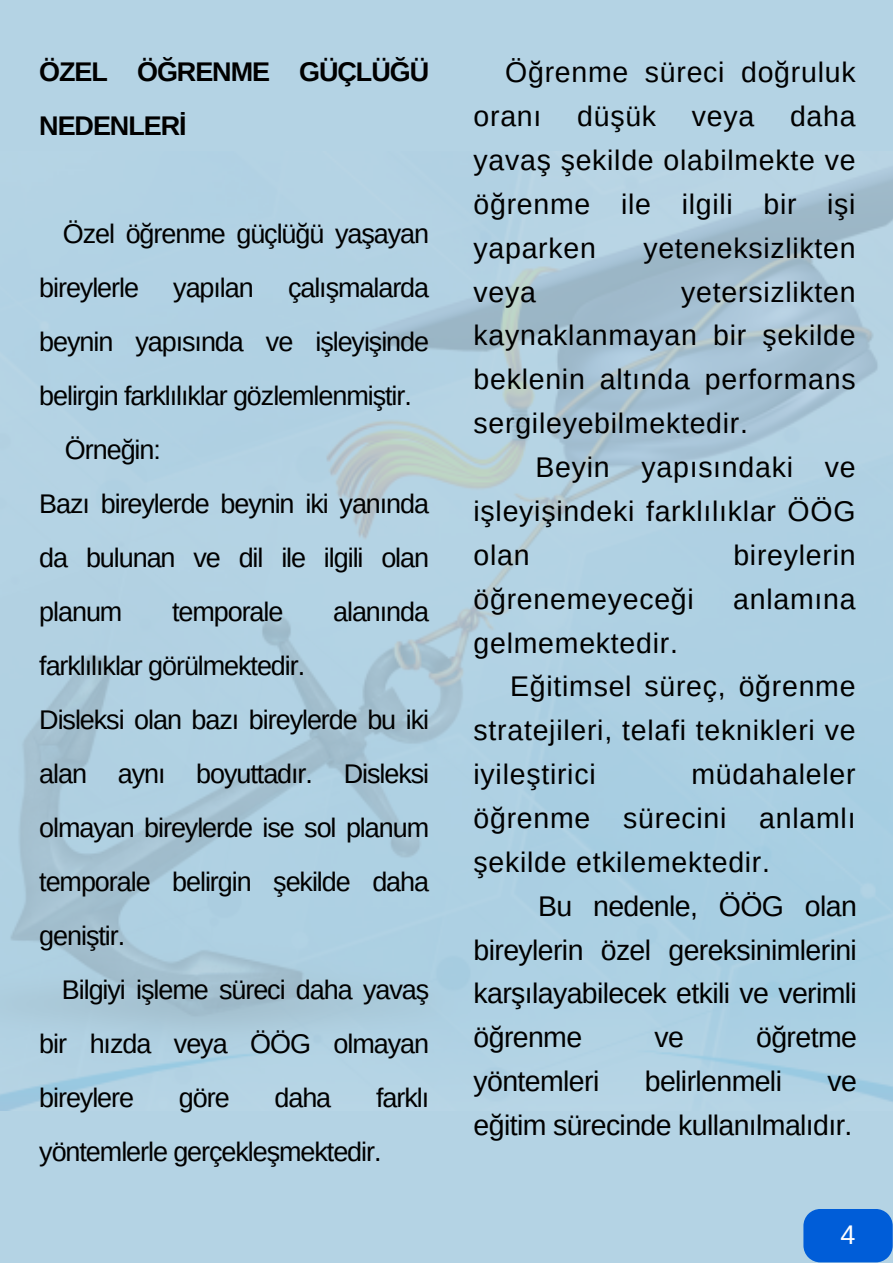
<style>
.page{position:relative;width:893px;height:1264px;background:#fff}
.page>*{position:absolute;margin:0;border:0;box-sizing:border-box;transform-origin:0 0}
.t1{font:28.5px/43.8px "Arimo";letter-spacing:.025em;color:#000;text-align:justify}
.t2{font:28.5px/43.8px "Arimo";letter-spacing:-.02em;color:#000;text-align:right}
.t3{font:27px/54px "Arimo";letter-spacing:-.04em;color:#000;text-align:justify}
.t4{font:700 27px/54px "Arimo";letter-spacing:-.04em;color:#000}
.t5{font:27px "Arimo";color:#fff}
</style>
<div class="page">
<div style="left:0;top:0;width:892px;height:1262px;background:#b4d3e4"></div>
<img style="left:0;top:171px;width:892px;height:939px">
<div style="left:803px;top:1209px;width:89px;height:53px;background:#005dd8"></div>
<p class="t4" style="left:39px;top:45px;width:391px">ÖZEL ÖĞRENME GÜÇLÜĞÜ<br>NEDENLERİ</p>
<p class="t3" style="left:39px;top:206px;width:391px;text-indent:23px">Özel öğrenme güçlüğü yaşayan bireylerle</p>
<p class="t3" style="left:39px;top:260px;width:391px;text-indent:249px">çalışmalarda beynin yapısında ve işleyişinde belirgin farklılıklar gözlemlenmiştir.</p>
<p class="t3" style="left:65px;top:422px;width:97px">Örneğin:</p>
<p class="t3" style="left:39px;top:476px;width:391px">Bazı bireylerde beynin iki yanında da bulunan ve dil ile ilgili olan planum</p>
<p class="t3" style="left:173px;top:260px;width:82px">yapılan</p>
<p class="t3" style="left:172px;top:584px;width:113px">temporale</p>
<p class="t3" style="left:333px;top:584px;width:97px">alanında</p>
<p class="t3" style="left:39px;top:638px;width:267px">farklılıklar görülmektedir.</p>
<p class="t3" style="left:39px;top:692px;width:391px">Disleksi olan bazı bireylerde bu iki alan aynı boyuttadır. Disleksi olmayan bireylerde ise sol planum temporale belirgin şekilde daha geniştir.</p>
<p class="t3" style="left:39px;top:962px;width:391px;text-indent:23px">Bilgiyi işleme süreci daha yavaş bir hızda veya ÖÖG olmayan bireylere</p>
<p class="t3" style="left:39px;top:1070px;width:391px;text-indent:337px">farklı yöntemlerle gerçekleşmektedir.</p>
<p class="t3" style="left:179px;top:1070px;width:52px">göre</p>
<p class="t3" style="left:274px;top:1070px;width:58px">daha</p>
<p class="t1" style="left:473px;top:51px;width:383px;text-indent:32px">Öğrenme süreci doğruluk oranı</p>
<p class="t1" style="left:473px;top:94px;width:383px;text-indent:316px">daha yavaş şekilde olabilmekte ve öğrenme ile ilgili bir işi yaparken</p>
<p class="t1" style="left:577px;top:94px;width:80px">düşük</p>
<p class="t1" style="left:691px;top:94px;width:64px">veya</p>
<p class="t1" style="left:643px;top:226px;width:214px">yeteneksizlikten</p>
<p class="t1" style="left:473px;top:270px;width:383px;text-indent:208px">yetersizlikten kaynaklanmayan bir şekilde beklenin altında performans sergileyebilmektedir.</p>
<p class="t1" style="left:473px;top:445px;width:383px;text-indent:62px">Beyin yapısındaki ve işleyişindeki farklılıklar ÖÖG olan</p>
<p class="t1" style="left:473px;top:270px;width:64px">veya</p>
<p class="t1" style="left:733px;top:533px;width:124px">bireylerin</p>
<p class="t1" style="left:473px;top:577px;width:222px">öğrenemeyeceği</p>
<p class="t1" style="left:733px;top:577px;width:124px">anlamına</p>
<p class="t1" style="left:473px;top:620px;width:206px">gelmemektedir.</p>
<p class="t1" style="left:473px;top:664px;width:383px;text-indent:37px">Eğitimsel süreç, öğrenme stratejileri, telafi teknikleri ve iyileştirici</p>
<p class="t1" style="left:473px;top:752px;width:383px;text-indent:218px">müdahaleler öğrenme sürecini anlamlı şekilde etkilemektedir.</p>
<p class="t1" style="left:473px;top:883px;width:385px;text-indent:64px">Bu nedenle, ÖÖG olan bireylerin özel gereksinimlerini karşılayabilecek etkili ve verimli öğrenme</p>
<p class="t1" style="left:654px;top:1015px;width:31px">ve</p>
<p class="t2" style="left:756px;top:1015px;width:102px">öğretme</p>
<p class="t2" style="left:473px;top:1059px;width:127px">yöntemleri</p>
<p class="t2" style="left:644px;top:1059px;width:139px">belirlenmeli</p>
<p class="t2" style="left:473px;top:1059px;width:385px">ve<br>eğitim sürecinde kullanılmalıdır.</p>
<p class="t5" style="left:840px;top:1219px;width:16px">4</p>
</div>
